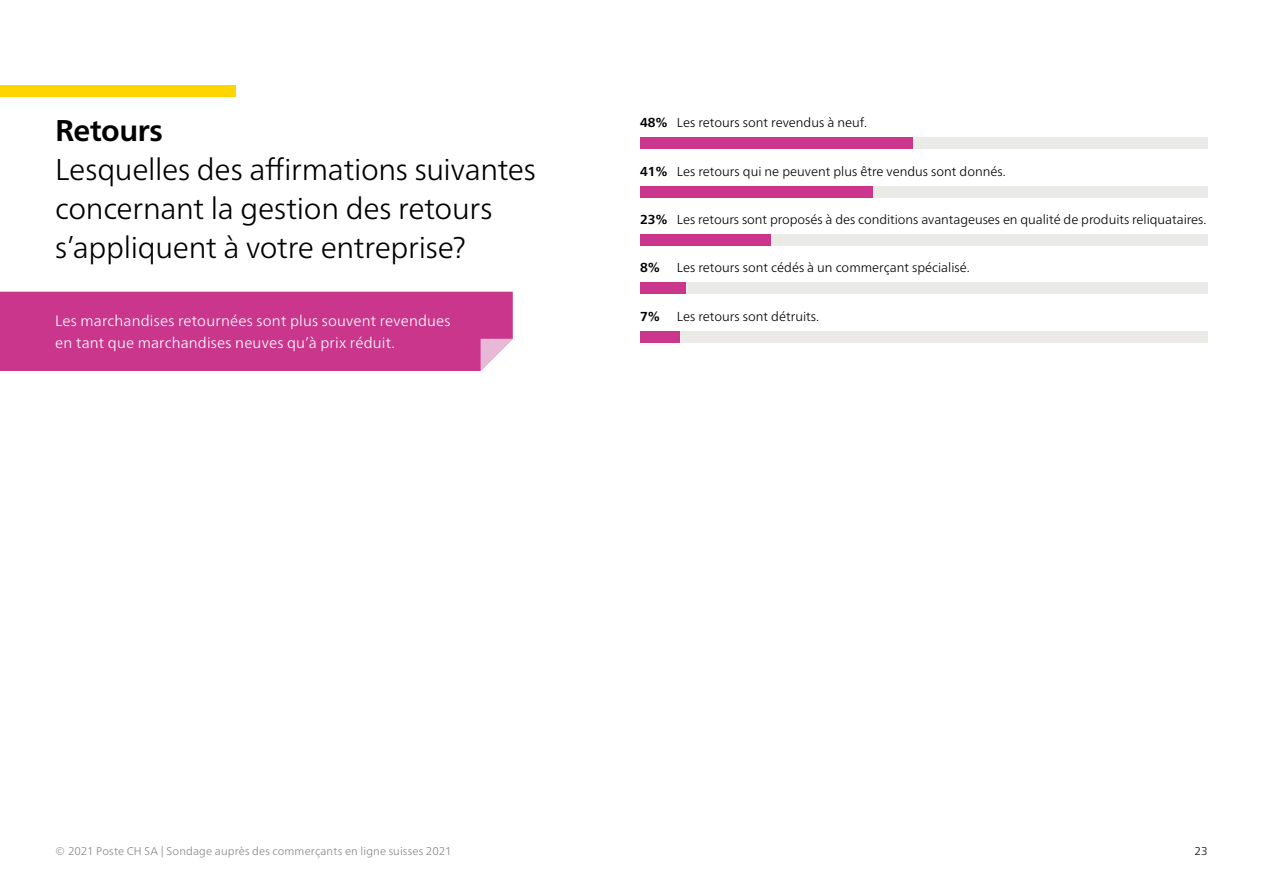
<style>
.page{position:relative;width:1263px;height:893px;background:#fff}
.page>*{position:absolute;margin:0;border:0;box-sizing:border-box;transform-origin:0 0}
.t1{font:300 30px/39px "Frutiger Neue LT Pro";letter-spacing:-.01em;color:#000}
.t2{font:700 30px "Frutiger Neue LT Pro";letter-spacing:-.015em;color:#000}
.t3{font:300 15px/22.5px "Frutiger Neue LT Pro";letter-spacing:.01em;color:#fff}
.t4{font:300 13.05px "Frutiger Neue LT Pro";color:#000}
.t5{font:700 13.05px "Frutiger Neue LT Pro";color:#000}
.t6{font:300 11.25px "Frutiger Neue LT Pro";letter-spacing:.015em;color:#878787}
.t7{font:300 11.25px "Frutiger Neue LT Pro";color:#000}
.s1{font-weight:700}
</style>
<div class="page">
<div style="left:0;top:85px;width:236px;height:12px;background:#ffd500"></div>
<div style="left:640px;top:137px;width:568px;height:12px;background:#ebeae6"></div>
<div style="left:640px;top:137px;width:272px;height:12px;background:#c9368c"></div>
<div style="left:640px;top:186px;width:568px;height:11px;background:#ebeae6"></div>
<div style="left:640px;top:186px;width:233px;height:11px;background:#c9368c"></div>
<div style="left:640px;top:234px;width:568px;height:12px;background:#ebeae6"></div>
<div style="left:640px;top:234px;width:130px;height:12px;background:#c9368c"></div>
<div style="left:640px;top:331px;width:568px;height:11px;background:#ebeae6"></div>
<div style="left:640px;top:331px;width:40px;height:11px;background:#c9368c"></div>
<div style="left:640px;top:283px;width:568px;height:11px;background:#ebeae6"></div>
<div style="left:640px;top:283px;width:45px;height:11px;background:#c9368c"></div>
<div style="left:0;top:292px;width:513px;height:79px;background:#c9368c"></div>
<h1 class="t2" style="left:55px;top:112px;width:109px">Retours</h1>
<h1 class="t1" style="left:55px;top:150px;width:482px">Lesquelles des affirmations suivantes concernant la gestion des retours s’appliquent à votre entreprise?</h1>
<p class="t3" style="left:55px;top:309px;width:397px">Les marchandises retournées sont plus souvent revendues en tant que marchandises neuves qu’à prix réduit.</p>
<p class="t4" style="left:640px;top:115px;width:229px"><span class="s1">48%</span> Les retours sont revendus à neuf.</p>
<p class="t4" style="left:640px;top:163px;width:367px"><span class="s1">41%</span> Les retours qui ne peuvent plus être vendus sont donnés.</p>
<p class="t4" style="left:640px;top:212px;width:568px"><span class="s1">23%</span> Les retours sont proposés à des conditions avantageuses en qualité de produits reliquataires.</p>
<p class="t5" style="left:640px;top:260px;width:22px">8%</p>
<p class="t4" style="left:677px;top:260px;width:295px">Les retours sont cédés à un commerçant spécialisé.</p>
<p class="t5" style="left:640px;top:309px;width:22px">7%</p>
<p class="t4" style="left:677px;top:309px;width:144px">Les retours sont détruits.</p>
<p class="t6" style="left:55px;top:844px;width:398px">© 2021 Poste CH SA | Sondage auprès des commerçants en ligne suisses 2021</p>
<p class="t7" style="left:1194px;top:844px;width:15px">23</p>
</div>
